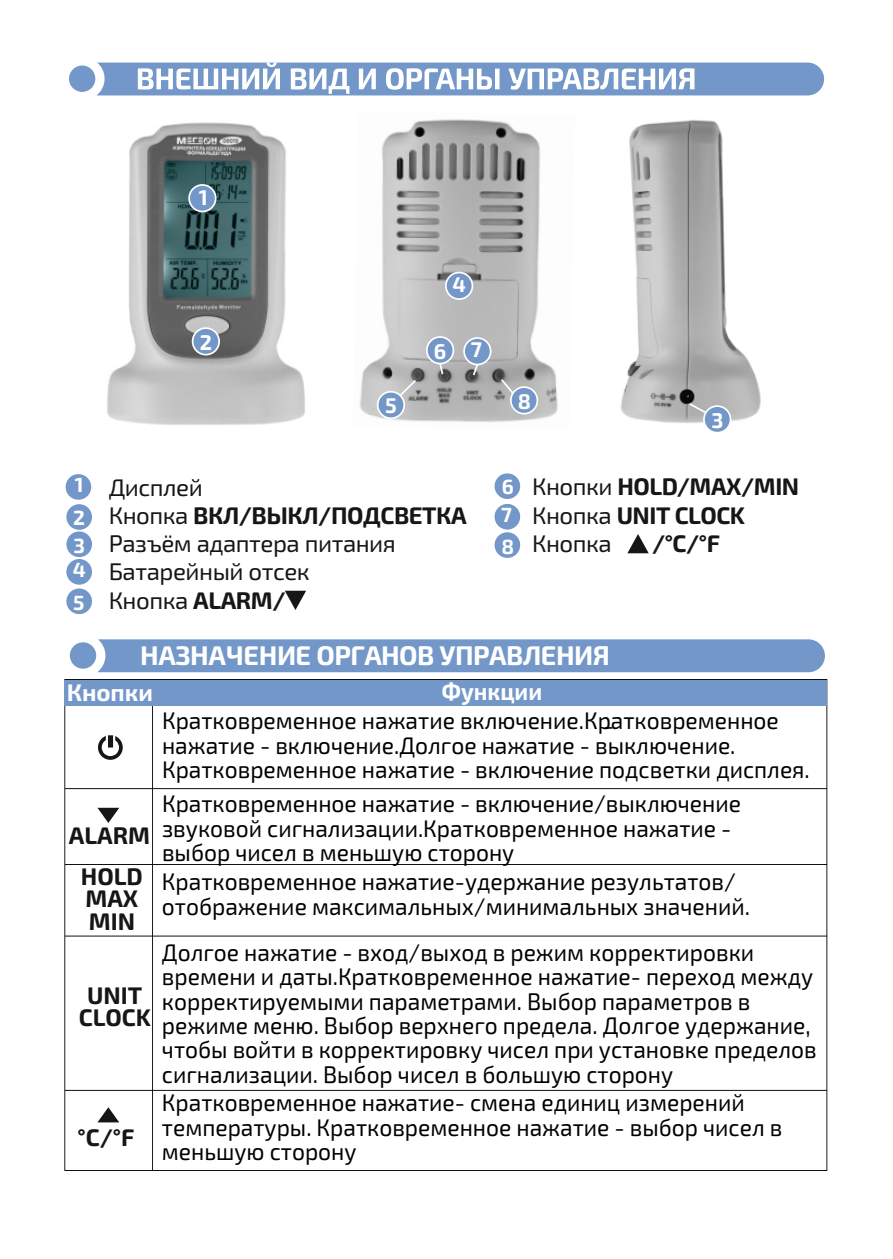
<style>
.page{position:relative;width:893px;height:1259px;background:#fff}
.page>*{position:absolute;margin:0;border:0;box-sizing:border-box;transform-origin:0 0}
.t1{font:700 27px "Exo 2.0";letter-spacing:-.02em;color:#fff}
.t2{font:24px/24.3px "Exo 2.0";color:#000;scale:.95 1}
.t3{font:24px/28.2px "Exo 2.0";letter-spacing:-.02em;color:#151616}
.t4{font:700 24px/28.2px "Exo 2.0";letter-spacing:-.02em;color:#151616}
.t5{font:700 24px/22.5px "Exo 2.0";color:#151616;text-align:center}
.t6{font:700 24px "Exo 2.0";color:#fff;scale:.95 1}
.t7{font:700 24px "Exo 2.0";color:#fff}
.t8{font:700 21.3px "Exo 2.0";color:#fff}
.t9{font:700 20.4px/27.3px "Exo 2.0";color:#fff}
.s1{font-weight:700}
.s2{font-weight:400}
</style>
<div class="page">
<img style="left:107px;top:122px;width:198px;height:303px">
<img style="left:620px;top:119px;width:141px;height:305px">
<img style="left:359px;top:119px;width:199px;height:303px">
<svg style="left:69px;top:62px;width:755px;height:33px"></svg>
<svg style="left:64px;top:679px;width:763px;height:492px"></svg>
<svg style="left:98px;top:735px;width:25px;height:25px"></svg>
<svg style="left:97px;top:808px;width:22px;height:15px"></svg>
<svg style="left:97px;top:1107px;width:22px;height:15px"></svg>
<div style="left:66px;top:504px;width:26px;height:26px;background:#7297c8;border-radius:50%"></div>
<div style="left:66px;top:531px;width:26px;height:26px;background:#7297c8;border-radius:50%"></div>
<div style="left:66px;top:559px;width:26px;height:25px;background:#7297c8;border-radius:50%"></div>
<div style="left:66px;top:588px;width:26px;height:26px;background:#7297c8;border-radius:50%"></div>
<div style="left:66px;top:474px;width:25px;height:26px;background:#7297c8;border-radius:50%"></div>
<div style="left:495px;top:473px;width:25px;height:26px;background:#7297c8;border-radius:50%"></div>
<div style="left:495px;top:504px;width:25px;height:25px;background:#7297c8;border-radius:50%"></div>
<div style="left:495px;top:532px;width:25px;height:26px;background:#7297c8;border-radius:50%"></div>
<div style="left:188px;top:184px;width:29px;height:28px;background:#7297c8;border:2px solid #fff;border-radius:50%"></div>
<div style="left:192px;top:327px;width:28px;height:28px;background:#7297c8;border:2px solid #fff;border-radius:50%"></div>
<div style="left:703px;top:405px;width:28px;height:28px;background:#7297c8;border:2px solid #fff;border-radius:50%"></div>
<div style="left:445px;top:272px;width:28px;height:28px;background:#7297c8;border:2px solid #fff;border-radius:50%"></div>
<div style="left:426px;top:336px;width:28px;height:28px;background:#7297c8;border:2px solid #fff;border-radius:50%"></div>
<div style="left:377px;top:391px;width:28px;height:28px;background:#7297c8;border:2px solid #fff;border-radius:50%"></div>
<div style="left:463px;top:337px;width:28px;height:28px;background:#7297c8;border:2px solid #fff;border-radius:50%"></div>
<div style="left:510px;top:386px;width:28px;height:28px;background:#7297c8;border:2px solid #fff;border-radius:50%"></div>
<svg style="left:438px;top:361px;width:6px;height:15px"></svg>
<svg style="left:471px;top:362px;width:8px;height:15px"></svg>
<svg style="left:499px;top:377px;width:16px;height:18px"></svg>
<svg style="left:398px;top:378px;width:20px;height:20px"></svg>
<svg style="left:687px;top:401px;width:21px;height:14px"></svg>
<svg style="left:285px;top:591px;width:21px;height:19px"></svg>
<svg style="left:627px;top:534px;width:22px;height:19px"></svg>
<div style="left:70px;top:639px;width:755px;height:33px;background:#7297c8"></div>
<div style="left:64px;top:680px;width:763px;height:25px;background:#7297c8"></div>
<p class="t8" style="left:199px;top:190px;width:11px">1</p>
<p class="t8" style="left:200px;top:335px;width:14px">2</p>
<p class="t8" style="left:385px;top:398px;width:13px">5</p>
<p class="t8" style="left:453px;top:277px;width:15px">4</p>
<p class="t8" style="left:434px;top:344px;width:14px">6</p>
<p class="t8" style="left:471px;top:342px;width:13px">7</p>
<p class="t8" style="left:518px;top:394px;width:15px">8</p>
<p class="t8" style="left:711px;top:413px;width:14px">3</p>
<p class="t9" style="left:75px;top:473px;width:10px">1</p>
<p class="t9" style="left:501px;top:474px;width:14px;line-height:28.5px">6<br>7</p>
<p class="t9" style="left:501px;top:534px;width:14px">8</p>
<p class="t3" style="left:109px;top:476px;width:360px">Дисплей<br>Кнопка <span class="s1">ВКЛ/ВЫКЛ/ПОДСВЕТКА<br></span>Разъём адаптера питания<br>Батарейный отсек<br>Кнопка <span class="s1">ALARM/</span></p>
<p class="t4" style="left:532px;top:475px;width:269px"><span class="s2">Кнопки</span> HOLD/МАХ/MIN<br><span class="s2">Кнопка</span> UNIT CLOCK<br><span class="s2">Кнопка</span></p>
<p class="t9" style="left:73px;top:506px;width:13px">2<br>3</p>
<p class="t9" style="left:73px;top:556px;width:15px;line-height:32.4px">4<br>5</p>
<p class="t5" style="left:652px;top:534px;width:70px">/°C/°F</p>
<p class="t1" style="left:140px;top:646px;width:471px">НАЗНАЧЕНИЕ ОРГАНОВ УПРАВЛЕНИЯ</p>
<p class="t6" style="left:442px;top:682px;width:107px">Функции</p>
<p class="t2" style="left:604px;top:715px;width:12px">-</p>
<p class="t7" style="left:67px;top:683px;width:88px">Кнопки</p>
<p class="t2" style="left:162px;top:711px;width:683px">Кратковременное нажатие включение.Кратковременное нажатие - включение.Долгое нажатие - выключение.<br>Кратковременное нажатие - включение подсветки дисплея.</p>
<p class="t2" style="left:162px;top:794px;width:611px">Кратковременное нажатие - включение/выключение звуковой сигнализации.Кратковременное нажатие - выбор чисел в меньшую сторону</p>
<p class="t2" style="left:162px;top:872px;width:620px">Кратковременное нажатие-удержание результатов/ отображение максимальных/минимальных значений.</p>
<p class="t2" style="left:162px;top:942px;width:691px">Долгое нажатие - вход/выход в режим корректировки времени и даты.Кратковременное нажатие- переход между корректируемыми параметрами. Выбор параметров в режиме меню. Выбор верхнего предела. Долгое удержание, чтобы войти в корректировку чисел при установке пределов сигнализации. Выбор чисел в большую сторону</p>
<p class="t2" style="left:162px;top:1093px;width:655px">Кратковременное нажатие- смена единиц измерений температуры. Кратковременное нажатие - выбор чисел в меньшую сторону</p>
<p class="t5" style="left:69px;top:817px;width:83px;line-height:40.8px">ALARM<br>HOLD</p>
<p class="t5" style="left:86px;top:890px;width:54px;text-align:left">MAX<br>MIN</p>
<p class="t5" style="left:79px;top:986px;width:74px">UNIT<br>CLOCK</p>
<p class="t5" style="left:77px;top:1128px;width:59px">°C/°F</p>
</div>
